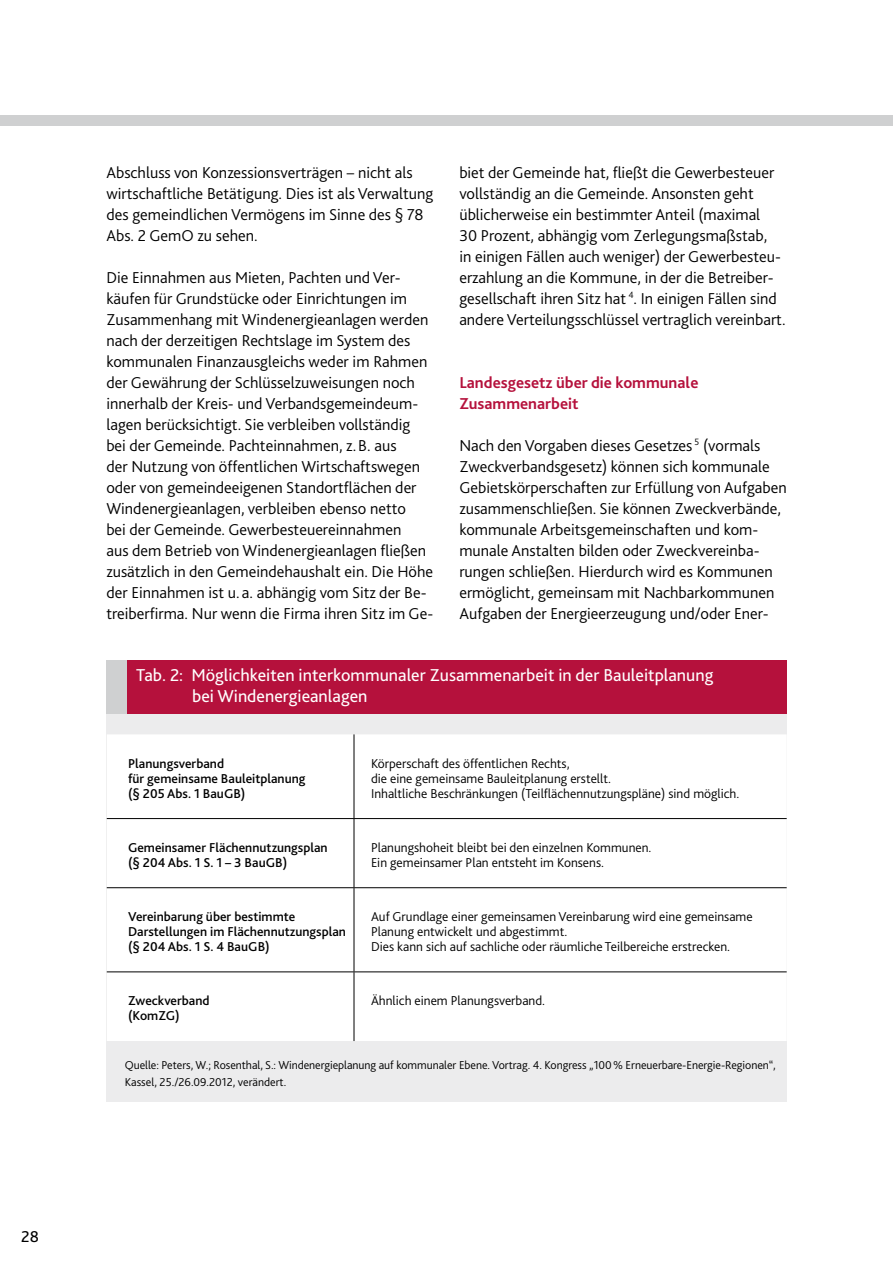
<style>
.page{position:relative;width:893px;height:1263px;background:#fff}
.page>*{position:absolute;margin:0;border:0;box-sizing:border-box;transform-origin:0 0}
.t1{font:18px/21px "Bliss 2";color:#fff}
.t2{font:300 16.5px/21px "Bliss 2";color:#000}
.t3{font:700 16.5px/21px "Bliss 2";color:#b5113c}
.t4{font:16.5px "Bliss 2";color:#000}
.t5{font:300 13.5px/15px "Bliss 2";color:#000}
.t6{font:500 13.5px/15px "Bliss 2";color:#000}
.t7{font:300 12px/16.5px "Bliss 2";letter-spacing:-.005em;color:#000}
</style>
<div class="page">
<div style="left:106px;top:661px;width:681px;height:441px;background:#ececed"></div>
<div style="left:107px;top:734px;width:680px;height:307px;background:#fff"></div>
<hr style="left:354px;top:734px;width:1px;height:84px;background:#000">
<hr style="left:107px;top:818px;width:247px;height:1px;background:#000">
<hr style="left:354px;top:818px;width:433px;height:1px;background:#000">
<hr style="left:354px;top:819px;width:1px;height:68px;background:#000">
<hr style="left:107px;top:887px;width:247px;height:1px;background:#000">
<hr style="left:354px;top:887px;width:433px;height:1px;background:#000">
<hr style="left:354px;top:888px;width:1px;height:83px;background:#000">
<hr style="left:107px;top:971px;width:247px;height:1px;background:#000">
<hr style="left:354px;top:971px;width:433px;height:1px;background:#000">
<hr style="left:354px;top:972px;width:1px;height:69px;background:#000">
<div style="left:106px;top:661px;width:22px;height:53px;background:#cfd0d1"></div>
<div style="left:128px;top:661px;width:659px;height:53px;background:#b5113c"></div>
<div style="left:0;top:115px;width:893px;height:10px;background:#cfd0d1"></div>
<p class="t4" style="left:21px;top:1226px;width:19px">28</p>
<p class="t2" style="left:106px;top:161px;width:328px">Abschluss von Konzessionsverträgen – nicht als wirtschaftliche Betätigung. Dies ist als Verwaltung des gemeindlichen Vermögens im Sinne des § 78<br>Abs. 2 GemO zu sehen.</p>
<p class="t2" style="left:106px;top:266px;width:328px">Die Einnahmen aus Mieten, Pachten und Ver&shy;käufen für Grundstücke oder Einrichtungen im Zusammenhang mit Windenergieanlagen werden nach der derzeitigen Rechtslage im System des kommunalen Finanzausgleichs weder im Rahmen der Gewährung der Schlüsselzuweisungen noch innerhalb der Kreis- und Verbandsgemeindeum&shy;lagen berücksichtigt. Sie verbleiben vollständig bei der Gemeinde. Pachteinnahmen, z.B. aus<br>der N utzung von öffentlichen Wirtschaftswegen oder von gemeindeeigenen Standortflächen der Windenergieanlagen, verbleiben ebenso netto<br>bei der Gemeinde. Gewerbesteuereinnahmen<br>aus dem Betrieb von Windenergieanlagen fließen zusätzlich in den Gemeindehaushalt ein. Die Höhe der Einnahmen ist u. a. abhängig vom Sitz der Be&shy;treiberfirma. N ur wenn die Firma ihren Sitz im Ge-</p>
<p class="t2" style="left:459px;top:162px;width:328px">biet der Gemeinde hat, fließt die Gewerbesteuer vollständig an die Gemeinde. Ansonsten geht üblicherweise ein bestimmter Anteil (maximal<br>30 Prozent, abhängig vom Zerlegungsmaßstab,<br>in einigen Fällen auch weniger) der Gewerbesteu&shy;erzahlung an die Kommune, in der die Betreiber&shy;gesellschaft ihren Sitz hat <sup>4</sup>. I n einigen Fällen sind andere Verteilungsschlüssel vertraglich vereinbart.</p>
<p class="t3" style="left:459px;top:371px;width:241px">Landesgesetz über die kommunale<br>Zusammenarbeit</p>
<p class="t2" style="left:459px;top:434px;width:329px">N ach den Vorgaben dieses Gesetzes <sup>5</sup> (vormals Zweckverbandsgesetz) können sich kommunale Gebietskörperschaften zur Erfüllung von Aufgaben zusammenschließen. Sie können Zweckverbände, kommunale Arbeitsgemeinschaften und kom&shy;munale Anstalten bilden oder Zweckvereinba&shy;rungen schließen. H ierdurch wird es Kommunen ermöglicht, gemeinsam mit Nachbarkommunen Aufgaben der Energieerzeugung und/oder Ener-</p>
<p class="t1" style="left:192px;top:664px;width:523px;text-indent:-56px">Tab. 2: Möglichkeiten interkommunaler Zusammenarbeit in der Bauleitplanung bei Windenergieanlagen</p>
<p class="t6" style="left:128px;top:755px;width:179px">Planungsverband<br>für gemeinsame Bauleitplanung (§ 205 Abs. 1 BauGB)</p>
<p class="t5" style="left:371px;top:755px;width:370px">Körperschaft des öffentlichen Rechts,<br>die eine gemeinsame Bauleitplanung erstellt.<br>I nhaltliche Beschränkungen (Teilflächennutzungspläne) sind möglich.</p>
<p class="t6" style="left:128px;top:839px;width:201px">Gemeinsamer Flächennutzungsplan (§ 204 Abs. 1 S. 1 – 3 BauGB)</p>
<p class="t5" style="left:371px;top:839px;width:282px">Planungshoheit bleibt bei den einzelnen Kommunen.<br>Ein gemeinsamer Plan entsteht im Konsens.</p>
<p class="t6" style="left:128px;top:908px;width:219px">Vereinbarung über bestimmte<br>Darstellungen im Flächennutzungsplan (§ 204 Abs. 1 S. 4 BauGB)</p>
<p class="t5" style="left:371px;top:908px;width:383px">Auf Grundlage einer gemeinsamen Vereinbarung wird eine gemeinsame<br>Planung entwickelt und abgestimmt.<br>Dies kann sich auf sachliche oder räumliche Teilbereiche erstrecken.</p>
<p class="t6" style="left:128px;top:993px;width:83px">Zweckverband (KomZG)</p>
<p class="t5" style="left:371px;top:993px;width:176px">Ähnlich einem Planungsverband.</p>
<p class="t7" style="left:125px;top:1057px;width:652px">Quelle: Peters, W.; Rosenthal, S.: Windenergieplanung auf kommunaler Ebene. Vortrag. 4. Kongress „100% Erneuerbare-Energie-Regionen“,<br>Kassel, 25./26.09.2012, verändert.</p>
</div>
